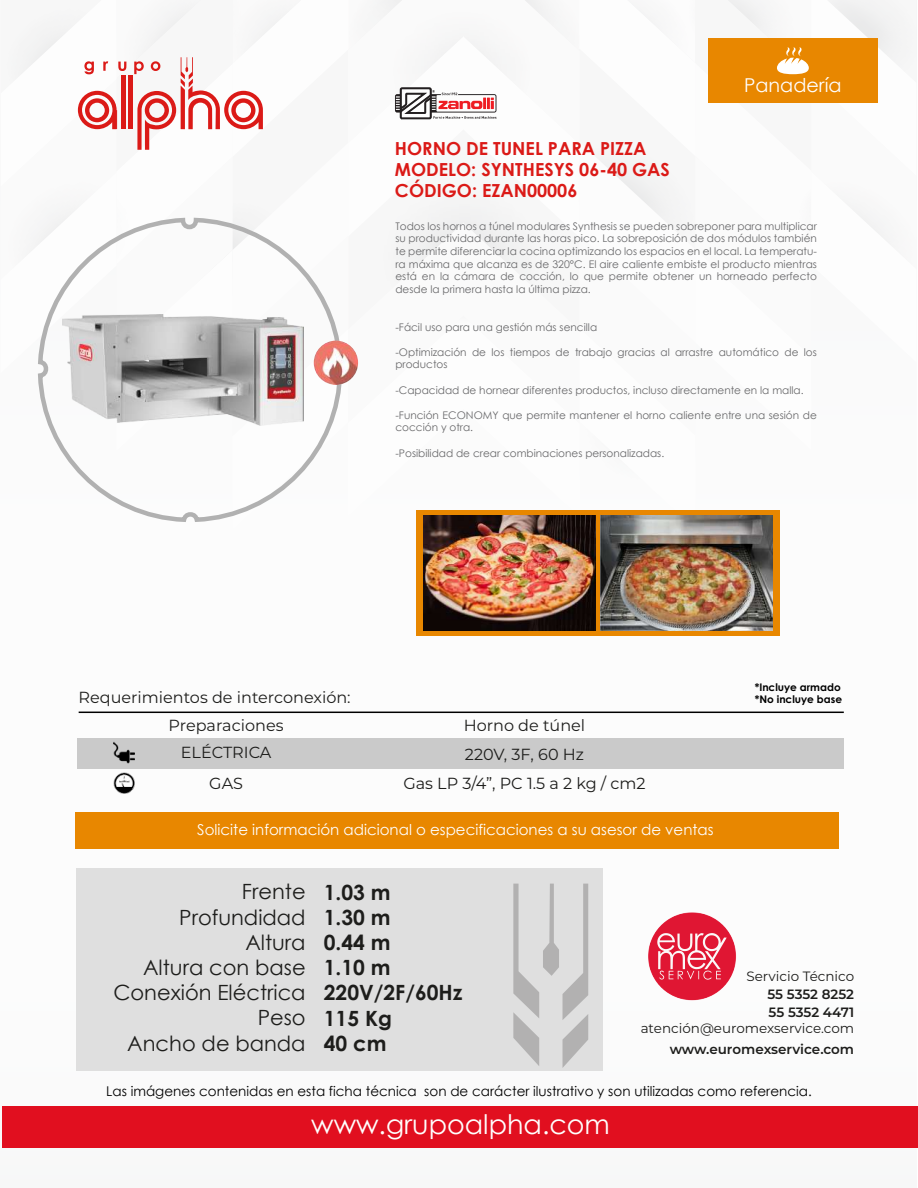
<style>
.page{position:relative;width:918px;height:1188px;background:#fff}
.page>*{position:absolute;margin:0;border:0;box-sizing:border-box;transform-origin:0 0}
.t1{font:27px "Century Gothic";color:#fffffd}
.t2{font:21px/25.2px "Century Gothic";color:#1d1d1b;text-align:right}
.t3{font:700 21px/25.2px "Century Gothic";color:#1d1d1b}
.t4{font:19.2px "Century Gothic";color:#fff}
.t5{font:700 18px/21px "Century Gothic";color:#db1a17}
.t6{font:16.05px/27.9px "Montserrat";color:#1d1d1b}
.t7{font:15px "Century Gothic";color:#fff}
.t8{font:13.5px "Century Gothic";color:#000}
.t9{font:13.5px "Montserrat";color:#1d1d1b}
.t10{font:600 13.5px/17.7px "Montserrat";letter-spacing:-.005em;color:#1d1d1b}
.t11{font:10.5px/12.6px "Century Gothic";color:#69696b}
.t12{font:700 10.5px/12.6px "Century Gothic Pro";color:#000}
</style>
<div class="page">
<div style="left:75px;top:812px;width:764px;height:36px;background:#e88700"></div>
<div style="left:77px;top:868px;width:526px;height:202px;background:#dfdfdf"></div>
<div style="left:2px;top:1106px;width:916px;height:42px;background:#e10f1f"></div>
<svg style="left:513px;top:884px;width:75px;height:184px"></svg>
<img style="left:648px;top:912px;width:89px;height:89px">
<svg style="left:416px;top:530px;width:363px;height:105px;background:#d17e0b"></svg>
<hr style="left:79px;top:712px;width:765px;height:1px;background:#000">
<div style="left:77px;top:738px;width:767px;height:31px;background:#cacaca"></div>
<img style="left:113px;top:742px;width:22px;height:21px">
<img style="left:114px;top:773px;width:20px;height:20px">
<svg style="left:13px;top:0;width:896px;height:530px"></svg>
<img style="left:62px;top:315px;width:241px;height:110px">
<img style="left:424px;top:515px;width:172px;height:115px">
<img style="left:600px;top:515px;width:172px;height:115px">
<h3 class="t5" style="left:395px;top:137px;width:277px">HORNO DE TUNEL PARA PIZZA<br>MODELO: SYNTHESYS 06-40 GAS<br>CÓDIGO: EZAN00006</h3>
<h3 class="t4" style="left:744px;top:72px;width:99px">Panadería</h3>
<p class="t11" style="left:395px;top:220px;width:423px;text-align:justify">Todos los hornos a túnel modulares Synthesis se pueden sobreponer para multiplicar su productividad durante las horas pico. La sobreposición de dos módulos también te permite diferenciar la cocina optimizando los espacios en el local. La temperatu&shy;ra máxima que alcanza es de 320°C. El aire caliente embiste el producto mientras está en la cámara de cocción, lo que permite obtener un horneado perfecto desde la primera hasta la última pizza.</p>
<p class="t11" style="left:395px;top:320px;width:203px">-Fácil uso para una gestión más sencilla</p>
<p class="t11" style="left:395px;top:346px;width:423px">-Optimización de los tiempos de trabajo gracias al arrastre automático de los productos</p>
<p class="t11" style="left:395px;top:383px;width:410px">-Capacidad de hornear diferentes productos, incluso directamente en la malla.</p>
<p class="t11" style="left:395px;top:409px;width:423px">-Función ECONOMY que permite mantener el horno caliente entre una sesión de cocción y otra.</p>
<p class="t11" style="left:395px;top:446px;width:270px">-Posibilidad de crear combinaciones personalizadas.</p>
<h3 class="t6" style="left:169px;top:683px;width:184px;text-indent:-90px">Requerimientos de interconexión:<br>Preparaciones</h3>
<h3 class="t6" style="left:464px;top:711px;width:123px">Horno de túnel</h3>
<p class="t12" style="left:755px;top:681px;width:89px">*Incluye armado *No incluye base</p>
<h3 class="t6" style="left:181px;top:738px;width:92px">ELÉCTRICA</h3>
<h3 class="t6" style="left:465px;top:740px;width:121px">220V, 3F, 60 Hz</h3>
<h3 class="t6" style="left:209px;top:769px;width:35px">GAS</h3>
<h3 class="t6" style="left:403px;top:769px;width:244px">Gas LP 3/4”, PC 1.5 a 2 kg / cm2</h3>
<h3 class="t7" style="left:197px;top:819px;width:518px">Solicite información adicional o especificaciones a su asesor de ventas</h3>
<h2 class="t2" style="left:113px;top:879px;width:194px">Frente<br>Profundidad<br>Altura<br>Altura con base<br>Conexión Eléctrica<br>Peso<br>Ancho de banda</h2>
<h2 class="t3" style="left:324px;top:878px;width:140px">1.03 m<br>1.30 m<br>0.44 m<br>1.10 m<br>220V/2F/60Hz<br>115 Kg<br>40 cm</h2>
<p class="t9" style="left:746px;top:967px;width:109px">Servicio Técnico</p>
<p class="t10" style="left:767px;top:985px;width:88px">55 5352 8252<br>55 5352 4471</p>
<p class="t9" style="left:641px;top:1019px;width:215px">atención@euromexservice.com</p>
<p class="t10" style="left:670px;top:1039px;width:186px">www.euromexservice.com</p>
<p class="t8" style="left:106px;top:1082px;width:707px">Las imágenes contenidas en esta ficha técnica son de carácter ilustrativo y son utilizadas como referencia.</p>
<h1 class="t1" style="left:311px;top:1106px;width:300px">www.grupoalpha.com</h1>
</div>
